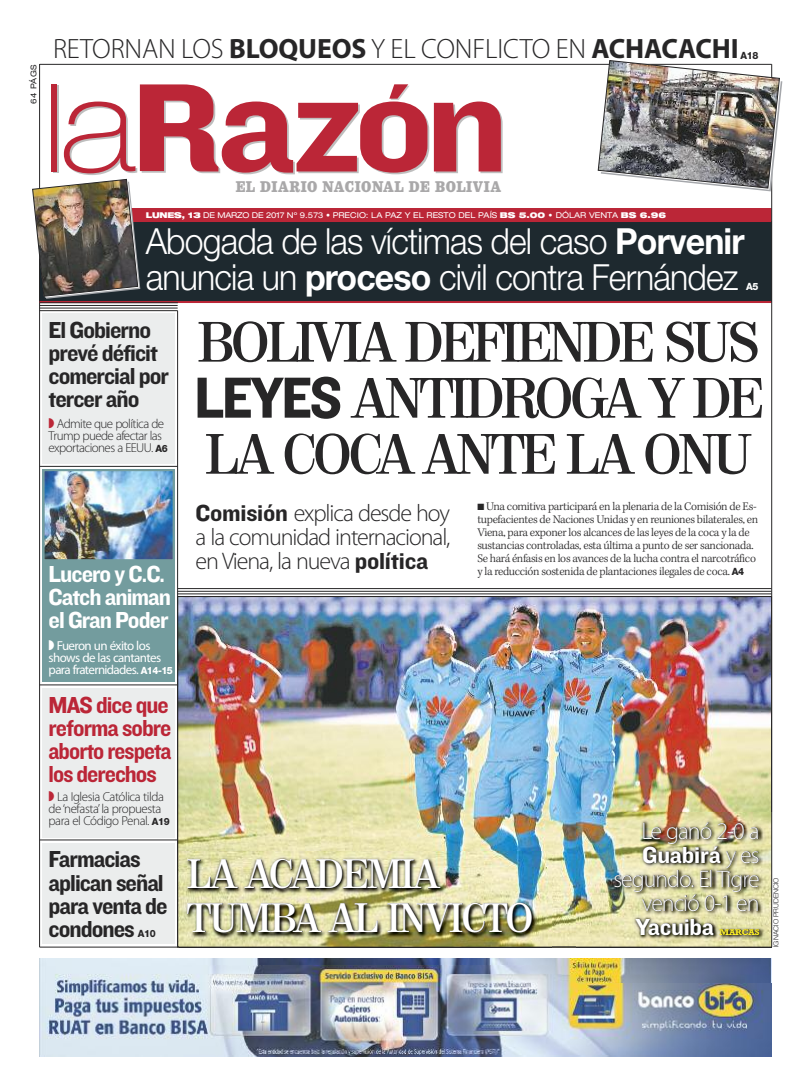
<style>
.page{position:relative;width:808px;height:1092px;background:#fff}
.page>*{position:absolute;margin:0;border:0;box-sizing:border-box;transform-origin:0 0}
.t1{font:600 55px/56px "Valencia";letter-spacing:-.04em;color:#272627;text-align:justify;scale:.95 1}
.t2{font:600 39.9px/43.5px "Valencia";letter-spacing:-.015em;color:#fff;scale:.95 1}
.t3{font:300 36px/36px "Helvetica Neue LT Std";letter-spacing:-.025em;color:#fff;scale:.94 1}
.t4{font:300 28px "Myriad Pro";letter-spacing:-.005em;color:#272627}
.t5{font:24px/23px "Knockout HTF51 Middleweight";letter-spacing:-.04em;color:#272627}
.t6{font:300 24px/24px "Myriad Pro";letter-spacing:-.045em;color:#272627;text-align:justify}
.t7{font:24px/23px "Knockout HTF51 Middleweight";letter-spacing:-.04em;color:#bb2637;text-align:justify}
.t8{font:300 24px/24px "Myriad Pro";letter-spacing:-.045em;color:#fff;text-align:right}
.t9{font:24px/23px "Knockout HTF51 Middleweight";letter-spacing:-.04em;color:#fff}
.t10{font:24px "Knockout HTF51 Middleweight";letter-spacing:-.01em;color:#fff;scale:1.05 1}
.t11{font:900 14px "Belizio";letter-spacing:.05em;color:#a9a8a9;scale:.8 1}
.t12{font:300 13px/12px "Myriad Pro";letter-spacing:-.04em;color:#272627;text-align:center}
.t13{font:13px/12px "Myriad Pro";letter-spacing:-.05em;color:#fff}
.t14{font:300 12px/13px "Kepler Std";letter-spacing:-.025em;color:#272627}
.t15{font:800 10px "Helvetica Neue LT Std";letter-spacing:-.035em;color:#272627;scale:.95 1}
.t16{font:800 10px "Helvetica Neue LT Std";letter-spacing:-.035em;color:#272627;scale:.94 1}
.t17{font:800 10px "Helvetica Neue LT Std";color:#fff;scale:.95 1}
.t18{font:700 8.5px "Rockwell Std";letter-spacing:-.035em;color:#fff12a;scale:1.1 1}
.t19{font:expanded 8px "Helvetica Neue LT Std";color:#fff}
.t20{font:expanded 8px "Helvetica Neue LT Std";letter-spacing:.04em;color:#272627}
.t21{font:300 7px "Helvetica Neue";color:#272627}
.s1{font-weight:700}
.s2{font-weight:900}
.s3{font-family:"Helvetica Neue LT Std";font-weight:800;font-size:10px}
.s4{font-family:"Knockout HTF51 Middleweight";font-weight:400;font-size:60px}
.s5{font-family:"Knockout HTF51 Middleweight";font-weight:400}
.s6{font-family:"Myriad Pro";font-weight:300}
</style>
<div class="page">
<hr style="left:40px;top:64px;width:732px;height:1px;background:#272627">
<div style="left:40px;top:221px;width:732px;height:80px;background:#1e292f"></div>
<div style="left:40px;top:208px;width:732px;height:14px;background:#bb2637"></div>
<hr style="left:39px;top:64px;width:1px;height:883px;background:#272627">
<hr style="left:40px;top:301px;width:732px;height:2px;background:#bb2637">
<svg style="left:32px;top:84px;width:471px;height:215px"></svg>
<img style="left:39px;top:958px;width:733px;height:98px">
<div style="left:43px;top:314px;width:132px;height:150px;background:#ebeded"></div>
<hr style="left:40px;top:466px;width:138px;height:1px;background:#272627">
<div style="left:43px;top:469px;width:132px;height:213px;background:#739c9e"></div>
<hr style="left:40px;top:684px;width:138px;height:1px;background:#272627">
<hr style="left:40px;top:839px;width:137px;height:1px;background:#272627">
<hr style="left:40px;top:305px;width:138px;height:1px;background:#272627">
<hr style="left:40px;top:308px;width:138px;height:1px;background:#272627">
<hr style="left:40px;top:310px;width:138px;height:1px;background:#272627">
<img style="left:46px;top:472px;width:126px;height:86px">
<div style="left:43px;top:469px;width:132px;height:92px;border:2px solid #739c9e"></div>
<hr style="left:40px;top:302px;width:138px;height:1px;background:#272627">
<img style="left:179px;top:598px;width:591px;height:347px">
<hr style="left:178px;top:591px;width:594px;height:1px;background:#272627">
<hr style="left:178px;top:593px;width:594px;height:1px;background:#272627">
<hr style="left:178px;top:596px;width:594px;height:1px;background:#272627">
<hr style="left:178px;top:588px;width:594px;height:1px;background:#272627">
<img style="left:577px;top:982px;width:195px;height:1px">
<img style="left:179px;top:850px;width:373px;height:114px">
<svg style="left:576px;top:947px;width:1px;height:35px"></svg>
<img style="left:577px;top:812px;width:196px;height:170px">
<img style="left:643px;top:822px;width:115px;height:21px">
<img style="left:643px;top:846px;width:78px;height:17px">
<img style="left:726px;top:851px;width:33px;height:17px">
<img style="left:615px;top:869px;width:144px;height:22px">
<img style="left:642px;top:894px;width:116px;height:17px">
<img style="left:635px;top:918px;width:79px;height:17px">
<img style="left:720px;top:929px;width:40px;height:6px">
<svg style="left:179px;top:947px;width:1px;height:16px"></svg>
<img style="left:180px;top:958px;width:371px;height:5px">
<img style="left:188px;top:859px;width:234px;height:29px">
<img style="left:188px;top:903px;width:238px;height:29px">
<div style="left:43px;top:843px;width:132px;height:100px;background:#ebeded"></div>
<hr style="left:177px;top:311px;width:1px;height:635px;background:#272627">
<div style="left:43px;top:688px;width:132px;height:149px;background:#ebeded"></div>
<hr style="left:771px;top:64px;width:1px;height:883px;background:#272627">
<img style="left:598px;top:60px;width:184px;height:131px">
<hr style="left:40px;top:946px;width:732px;height:1px;background:#272627">
<p class="t20" style="left:31px;top:104px;width:41px;rotate:-90deg">64 PÁGS</p>
<h3 class="t4" style="left:53px;top:38px;width:687px">RETORNAN LOS <span class="s1">BLOQUEOS</span> Y EL CONFLICTO EN <span class="s1">ACHACACHI</span></h3>
<p class="t16" style="left:740px;top:51px;width:21px">A18</p>
<p class="t11" style="left:236px;top:179px;width:333px">EL DIARIO NACIONAL DE BOLIVIA</p>
<h3 class="t3" style="left:146px;top:226px;width:638px">Abogada de las víctimas del caso <span class="s1">Porvenir </span>anuncia un <span class="s1">proceso</span> civil contra Fernández</h3>
<p class="t19" style="left:146px;top:212px;width:522px"><span class="s2">LUNES, 13</span> DE MARZO DE 2017 Nº 9.573 • PRECIO: LA PAZ Y EL RESTO DEL PAÍS <span class="s2">BS 5.00 •</span> DÓLAR VENTA <span class="s2">BS 6.96</span></p>
<p class="t17" style="left:746px;top:282px;width:15px">A5</p>
<h3 class="t5" style="left:49px;top:318px;width:122px">El Gobierno prevé déficit comercial por tercer año</h3>
<p class="t12" style="left:49px;top:419px;width:121px">Admite que política de<br>Trump puede afectar las exportaciones a EEUU. <span class="s3">A6</span></p>
<h3 class="t9" style="left:49px;top:562px;width:124px">Lucero y C.C.<br>Catch animan el Gran Poder</h3>
<p class="t13" style="left:49px;top:640px;width:126px;text-indent:8px">Fueron un éxito los shows de las cantantes para fraternidades. <span class="s3">A14-15</span></p>
<h3 class="t7" style="left:49px;top:693px;width:124px">MAS dice que reforma sobre aborto respeta los derechos</h3>
<p class="t12" style="left:49px;top:792px;width:123px;text-align:left;text-indent:8px">La Iglesia Católica tilda de‘nefasta’la propuesta para el Código Penal. <span class="s3">A19</span></p>
<h3 class="t5" style="left:49px;top:847px;width:121px">Farmacias aplican señal para venta de condones</h3>
<p class="t15" style="left:138px;top:929px;width:20px">A10</p>
<h1 class="t1" style="left:194px;top:314px;width:600px">BOLIVIA DEFIENDE SUS <span class="s4">LEYES</span> ANTIDROGA Y DE LA COCA ANTE LA ONU</h1>
<h3 class="t6" style="left:196px;top:502px;width:256px"><span class="s5">Comisión</span> explica desde hoy a la comunidad internacional, enViena, la nueva <span class="s5">política</span></h3>
<p class="t14" style="left:477px;top:500px;width:282px">■ Una comitiva participará en la plenaria de la Comisión de Es&shy;tupefacientes de Naciones Unidas y en reuniones bilaterales, en Viena, para exponer los alcances de las leyes de la coca y la de sustancias controladas, esta última a punto de ser sancionada.<br>Se hará énfasis en los avances de la lucha contra el narcotráfico y la reducción sostenida de plantaciones ilegales de coca. <span class="s3">A4</span></p>
<h2 class="t2" style="left:188px;top:852px;width:365px">LA ACADEMIA<br>TUMBA AL INVICTO</h2>
<h3 class="t8" style="left:641px;top:820px;width:120px">Le ganó 2-0 a</h3>
<h3 class="t10" style="left:642px;top:840px;width:113px">Guabirá <span class="s6">y es</span></h3>
<h3 class="t8" style="left:613px;top:868px;width:148px">segundo. El Tigre venció 0-1 en</h3>
<h3 class="t10" style="left:635px;top:912px;width:76px">Yacuiba</h3>
<p class="t18" style="left:720px;top:928px;width:38px">MARCAS</p>
<p class="t21" style="left:770px;top:947px;width:71px;rotate:-90deg">IGNACIO PRUDENCIO</p>
</div>
